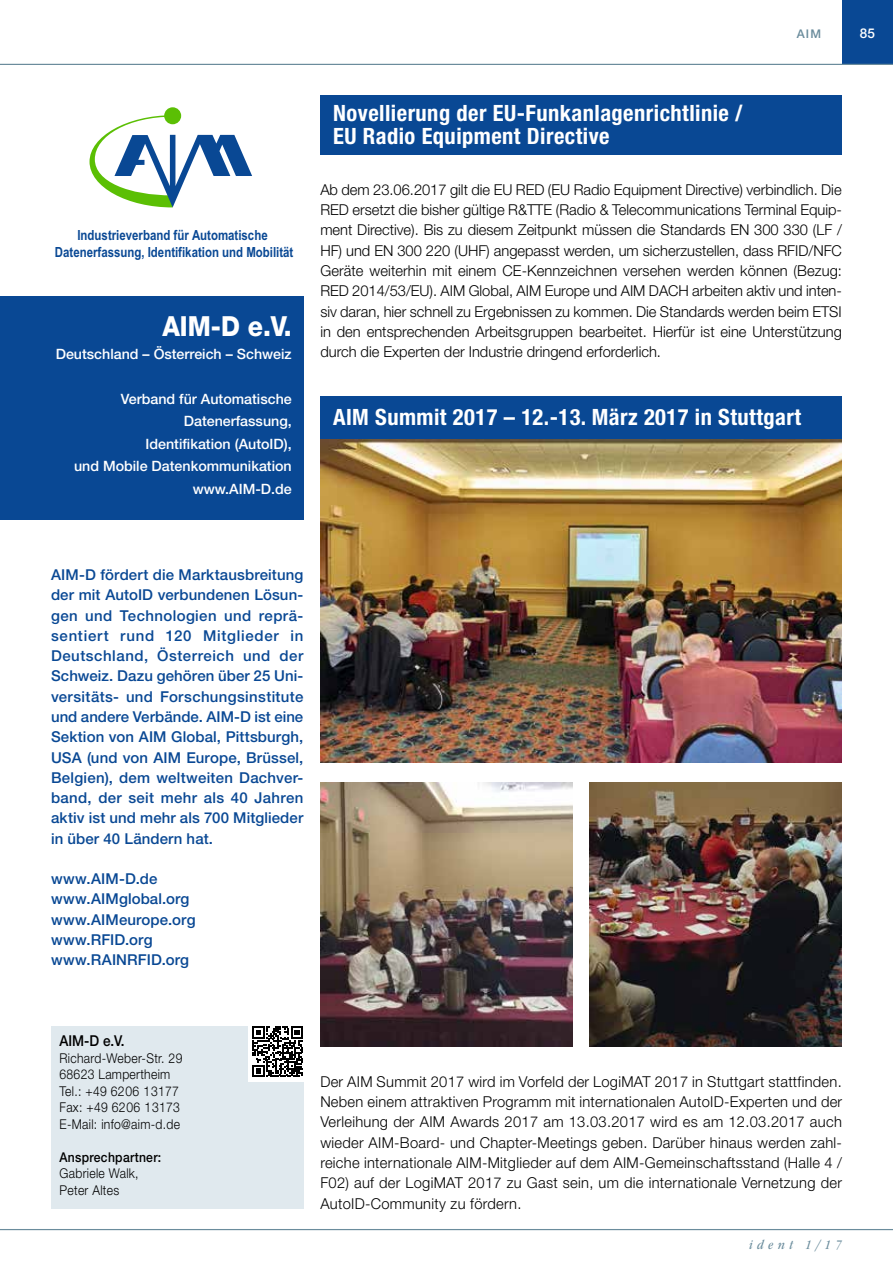
<style>
.page{position:relative;width:893px;height:1263px;background:#fff}
.page>*{position:absolute;margin:0;border:0;box-sizing:border-box;transform-origin:0 0}
.t1{font:800 27.75px "Helvetica Neue LT Std";color:#fff;scale:.9 1}
.t2{font:700 condensed 22.5px/22.5px "Helvetica Neue LT Std";letter-spacing:.02em;color:#fff}
.t3{font:300 15px/20.2px "Helvetica Neue LT Std";color:#000;text-align:justify}
.t4{font:500 15px/20.2px "Helvetica Neue LT Std";letter-spacing:.01em;color:#094894;text-align:justify}
.t5{font:500 15px "Helvetica Neue LT Std";color:#000;scale:.9 1}
.t6{font:500 14.25px/22.5px "Helvetica Neue LT Std";color:#fff;text-align:right}
.t7{font:700 13.95px/16.8px "Arial Narrow";color:#094894;text-align:center}
.t8{font:300 13.5px/16.5px "Helvetica Neue LT Std";letter-spacing:.025em;color:#000;scale:.9 1}
.t9{font:500 13.5px "Helvetica Neue LT Std";letter-spacing:.025em;color:#000;scale:.9 1}
.t10{font:italic condensed 13.5px "ITC Garamond Std";letter-spacing:.35em;color:#6a8c9c}
.t11{font:500 13.5px "Helvetica Neue LT Std";color:#fff}
.t12{font:500 12px "Helvetica Neue LT Std";color:#6a8c9c}
</style>
<div class="page">
<img style="left:320px;top:439px;width:522px;height:323px">
<div style="left:320px;top:95px;width:522px;height:59px;background:#094894"></div>
<div style="left:320px;top:396px;width:522px;height:43px;background:#094894"></div>
<div style="left:0;top:296px;width:303px;height:223px;background:#094894"></div>
<div style="left:164px;top:107px;width:17px;height:17px;background:#5bbf04;border-radius:50%"></div>
<svg style="left:90px;top:115px;width:162px;height:92px"></svg>
<div style="left:51px;top:1026px;width:252px;height:182px;background:#e0e9ee"></div>
<div style="left:248px;top:1026px;width:55px;height:55px;background:#fff"></div>
<svg style="left:252px;top:1026px;width:51px;height:51px"></svg>
<img style="left:590px;top:783px;width:252px;height:263px">
<img style="left:320px;top:783px;width:253px;height:263px">
<div style="left:842px;top:0;width:51px;height:64px;background:#094894"></div>
<hr style="left:0;top:64px;width:893px;height:1px;background:#6a8c9c">
<hr style="left:0;top:1229px;width:893px;height:1px;background:#6a8c9c">
<p class="t7" style="left:55px;top:226px;width:240px">Industrieverband für Automatische<br>Datenerfassung, Identifikation und Mobilität</p>
<h1 class="t1" style="left:162px;top:310px;width:145px">AIM-D e.V.</h1>
<p class="t6" style="left:56px;top:342px;width:238px">Deutschland – Österreich – Schweiz</p>
<p class="t6" style="left:74px;top:387px;width:219px">Verband für Automatische<br>Datenerfassung,<br>Identifikation (AutoID),<br>und Mobile Datenkommunikation www.AIM-D.de</p>
<p class="t12" style="left:797px;top:27px;width:9px">aim</p>
<p class="t11" style="left:860px;top:25px;width:17px">85</p>
<h2 class="t2" style="left:333px;top:102px;width:411px">Novellierung der EU-Funkanlagenrichtlinie /<br>EU Radio Equipment Directive</h2>
<p class="t3" style="left:320px;top:179px;width:523px">Ab dem 23.06.2017 gilt die EU RED (EU Radio Equipment Directive) verbindlich. Die RED ersetzt die bisher gültige R&amp;TTE (Radio &amp; Telecommunications Terminal Equip&shy;ment Directive). Bis zu diesem Zeitpunkt müssen die Standards EN 300 330 (LF / HF) und EN 300 220 (UHF) angepasst werden, um sicherzustellen, dass RFID/NFC Geräte weiterhin mit einem CE-Kennzeichnen versehen werden können (Bezug:<br>RED 2014/53/EU). AIM Global, AIM Europe und AIM DACH arbeiten aktiv und inten&shy;siv daran, hier schnell zu Ergebnissen zu kommen. Die Standards werden beim ETSI in den entsprechenden Arbeitsgruppen bearbeitet. Hierfür ist eine Unterstützung durch die Experten der Industrie dringend erforderlich.</p>
<h2 class="t2" style="left:333px;top:406px;width:469px">AIM Summit 2017 – 12.-13. März 2017 in Stuttgart</h2>
<p class="t4" style="left:51px;top:564px;width:254px">AIM-D fördert die Marktausbreitung der mit AutoID verbundenen Lösun&shy;gen und Technologien und reprä&shy;sentiert rund 120 Mitglieder in Deutschland, Österreich und der Schweiz. Dazu gehören über 25 Uni&shy;versitäts- und Forschungsinstitute und andere Verbände. AIM-D ist eine Sektion von AIM Global, Pittsburgh, USA (und von AIM Europe, Brüssel, Belgien), dem weltweiten Dachver&shy;band, der seit mehr als 40 Jahren aktiv ist und mehr als 700 Mitglieder in über 40 Ländern hat.</p>
<p class="t4" style="left:51px;top:868px;width:146px;text-align:left">www.AIM-D.de www.AIMglobal.org www.AIMeurope.org www.RFID.org www.RAINRFID.org</p>
<p class="t5" style="left:60px;top:1032px;width:74px">AIM-D e.V.</p>
<p class="t8" style="left:60px;top:1049px;width:138px">Richard-Weber-Str. 29<br>68623 Lampertheim<br>Tel.: +49 6206 13177<br>Fax: +49 6206 13173<br>E-Mail: info@aim-d.de</p>
<p class="t9" style="left:60px;top:1149px;width:115px">Ansprechpartner:</p>
<p class="t8" style="left:60px;top:1165px;width:89px">Gabriele Walk,<br>Peter Altes</p>
<p class="t3" style="left:320px;top:1071px;width:523px">Der AIM Summit 2017 wird im Vorfeld der LogiMAT 2017 in Stuttgart stattfinden.<br>Neben einem attraktiven Programm mit internationalen AutoID-Experten und der Verleihung der AIM Awards 2017 am 13.03.2017 wird es am 12.03.2017 auch wieder AIM-Board- und Chapter-Meetings geben. Darüber hinaus werden zahl&shy;reiche internationale AIM-Mitglieder auf dem AIM-Gemeinschaftsstand (Halle 4 / F02) auf der LogiMAT 2017 zu Gast sein, um die internationale Vernetzung der AutoID-Community zu fördern.</p>
<p class="t10" style="left:749px;top:1237px;width:94px">ident 1/17</p>
</div>
